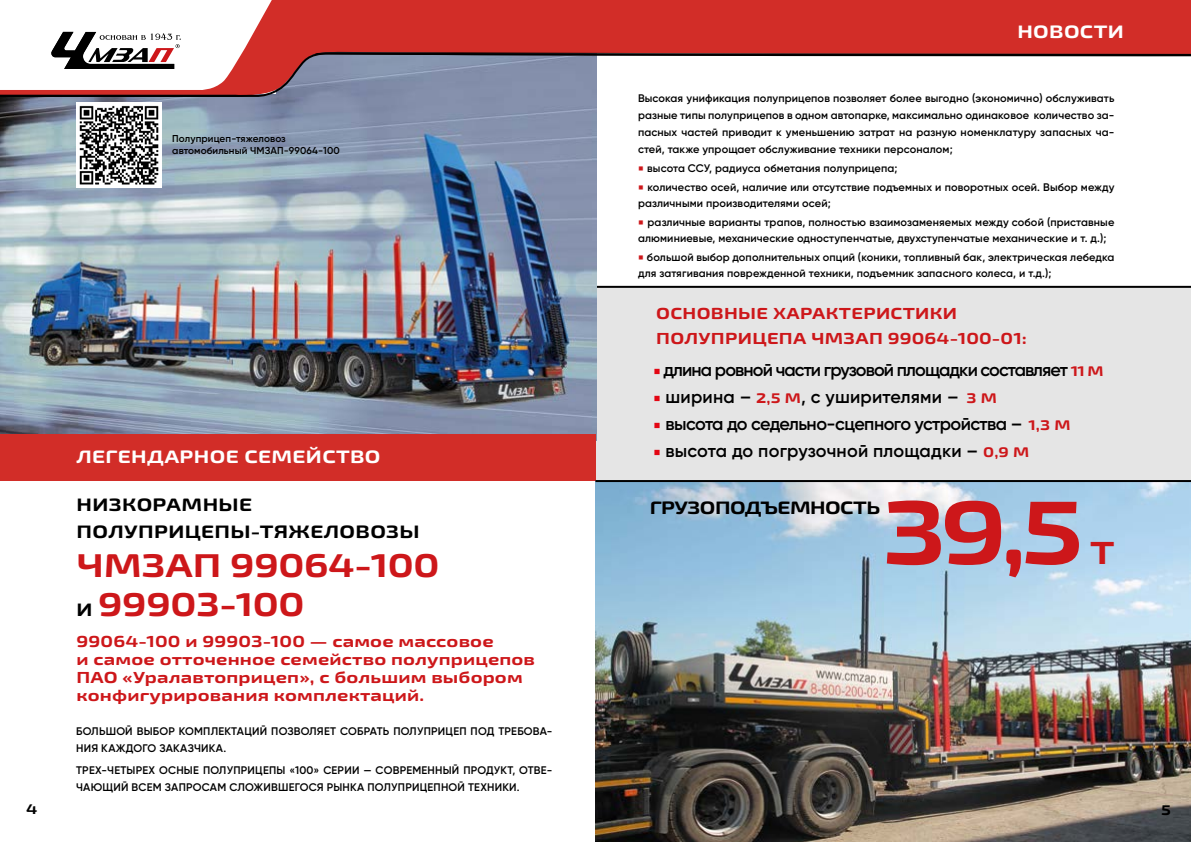
<style>
.page{position:relative;width:1191px;height:842px;background:#fff}
.page>*{position:absolute;margin:0;border:0;box-sizing:border-box;transform-origin:0 0}
.t1{font:700 expanded 90px "Exo 2";color:#cd171a}
.t2{font:700 expanded 33px/39px "Exo 2";letter-spacing:-.01em;color:#cd171a}
.t3{font:700 expanded 32px "Exo 2";color:#cd171a}
.t4{font:600 18px "Gilroy";letter-spacing:.01em;color:#000}
.t5{font:600 18px "Gilroy";letter-spacing:-.05em;color:#000}
.t6{font:600 18px "Gilroy";letter-spacing:-.03em;color:#000}
.t7{font:700 expanded 18px "Exo 2";letter-spacing:.02em;color:#000}
.t8{font:700 expanded 18px "Exo 2";letter-spacing:.02em;color:#fff}
.t9{font:700 expanded 18px "Exo 2";letter-spacing:-.03em;color:#000}
.t10{font:700 expanded 16px/18px "Exo 2";letter-spacing:.01em;color:#cd171a}
.t11{font:700 expanded 14px "Exo 2";color:#000}
.t12{font:600 11px/17px "Gilroy";letter-spacing:.01em;color:#000}
.t13{font:600 10px/12px "Gilroy";letter-spacing:.01em;color:#000}
.s1{font-family:"Minion Pro";font-weight:400;font-size:14px;color:#cd171a}
.s2{font-family:"Minion Pro";font-weight:400;color:#e30613}
.s3{font-family:"Exo 2";font-weight:700;font-stretch:expanded;font-size:14px;color:#cd171a}
.s4{font-size:18px;color:#000}
</style>
<div class="page">
<img style="left:596px;top:482px;width:595px;height:360px">
<div style="left:596px;top:288px;width:595px;height:193px;background:#e5e5e5"></div>
<hr style="left:595px;top:286px;width:596px;height:2px;background:#000">
<img style="left:0;top:98px;width:596px;height:336px">
<div style="left:0;top:434px;width:596px;height:47px;background:#d22d28"></div>
<hr style="left:595px;top:480px;width:596px;height:2px;background:#000">
<img style="left:77px;top:103px;width:85px;height:85px">
<svg style="left:63px;top:0;width:1128px;height:53px;background:#d74945"></svg>
<svg style="left:0;top:53px;width:1191px;height:45px"></svg>
<svg style="left:51px;top:32px;width:130px;height:37px"></svg>
<p class="t11" style="left:26px;top:800px;width:13px">4</p>
<p class="t13" style="left:172px;top:132px;width:169px">Полуприцеп-тяжеловоз автомобильный ЧМЗАП-99064-100</p>
<h3 class="t8" style="left:1017px;top:21px;width:108px">НОВОСТИ</h3>
<p class="t12" style="left:638px;top:90px;width:478px;text-align:justify">Высокая унификация полуприцепов позволяет более выгодно (экономично) обслуживать разные типы полуприцепов в одном автопарке, максимально одинаковое количество за&shy;пасных частей приводит к уменьшению затрат на разную номенклатуру запасных ча&shy;стей, также упрощает обслуживание техники персоналом;</p>
<p class="t12" style="left:638px;top:160px;width:261px"><span class="s1">■</span> высота ССУ, радиуса обметания полуприцепа;</p>
<p class="t12" style="left:638px;top:179px;width:478px;line-height:16px"><span class="s1">■</span> количество осей, наличие или отсутствие подъемных и поворотных осей. Выбор между различными производителями осей;</p>
<p class="t12" style="left:638px;top:214px;width:478px;line-height:16px"><span class="s1">■</span> различные варианты трапов, полностью взаимозаменяемых между собой (приставные алюминиевые, механические одноступенчатые, двухступенчатые механические и т. д.);</p>
<p class="t12" style="left:638px;top:249px;width:478px;line-height:16px"><span class="s1">■</span> большой выбор дополнительных опций (коники, топливный бак, электрическая лебедка для затягивания поврежденной техники, подъемник запасного колеса, и т.д.);</p>
<h3 class="t10" style="left:656px;top:302px;width:372px;line-height:24px">ОСНОВНЫЕ ХАРАКТЕРИСТИКИ<br>ПОЛУПРИЦЕПА ЧМЗАП 99064-100-01:</h3>
<h3 class="t5" style="left:653px;top:359px;width:452px"><span class="s2">■</span> длина ровной части грузовой площадки составляет <span class="s3">11 М</span></h3>
<h3 class="t4" style="left:653px;top:386px;width:345px"><span class="s2">■</span> ширина – <span class="s3">2,5 М</span>, с уширителями – <span class="s3">3 М</span></h3>
<h3 class="t6" style="left:653px;top:413px;width:419px"><span class="s2">■</span> высота до седельно-сцепного устройства – <span class="s3">1,3 М</span></h3>
<h3 class="t8" style="left:76px;top:446px;width:306px">ЛЕГЕНДАРНОЕ СЕМЕЙСТВО</h3>
<h3 class="t4" style="left:653px;top:440px;width:377px"><span class="s2">■</span> высота до погрузочной площадки – <span class="s3">0,9 М</span></h3>
<h3 class="t7" style="left:77px;top:494px;width:177px">НИЗКОРАМНЫЕ</h3>
<h3 class="t9" style="left:649px;top:496px;width:232px">ГРУЗОПОДЪЕМНОСТЬ</h3>
<h3 class="t7" style="left:77px;top:521px;width:344px">ПОЛУПРИЦЕПЫ-ТЯЖЕЛОВОЗЫ</h3>
<h2 class="t2" style="left:77px;top:547px;width:364px">ЧМЗАП 99064-100<br><span class="s4">И</span> 99903-100</h2>
<h1 class="t1" style="left:882px;top:478px;width:203px">39,5</h1>
<h3 class="t10" style="left:77px;top:633px;width:460px">99064-100 и 99903-100 — самое массовое<br>и самое отточенное семейство полуприцепов ПАО «Уралавтоприцеп», с большим выбором конфигурирования комплектаций.</h3>
<p class="t12" style="left:76px;top:722px;width:478px">БОЛЬШОЙ ВЫБОР КОМПЛЕКТАЦИЙ ПОЗВОЛЯЕТ СОБРАТЬ ПОЛУПРИЦЕП ПОД ТРЕБОВА-<br>НИЯ КАЖДОГО ЗАКАЗЧИКА.</p>
<p class="t12" style="left:76px;top:762px;width:478px">ТРЕХ-ЧЕТЫРЕХ ОСНЫЕ ПОЛУПРИЦЕПЫ «100» СЕРИИ — СОВРЕМЕННЫЙ ПРОДУКТ, ОТВЕ-<br>ЧАЮЩИЙ ВСЕМ ЗАПРОСАМ СЛОЖИВШЕГОСЯ РЫНКА ПОЛУПРИЦЕПНОЙ ТЕХНИКИ.</p>
<h3 class="t3" style="left:1090px;top:533px;width:26px">Т</h3>
<p class="t11" style="left:1161px;top:802px;width:11px">5</p>
</div>
